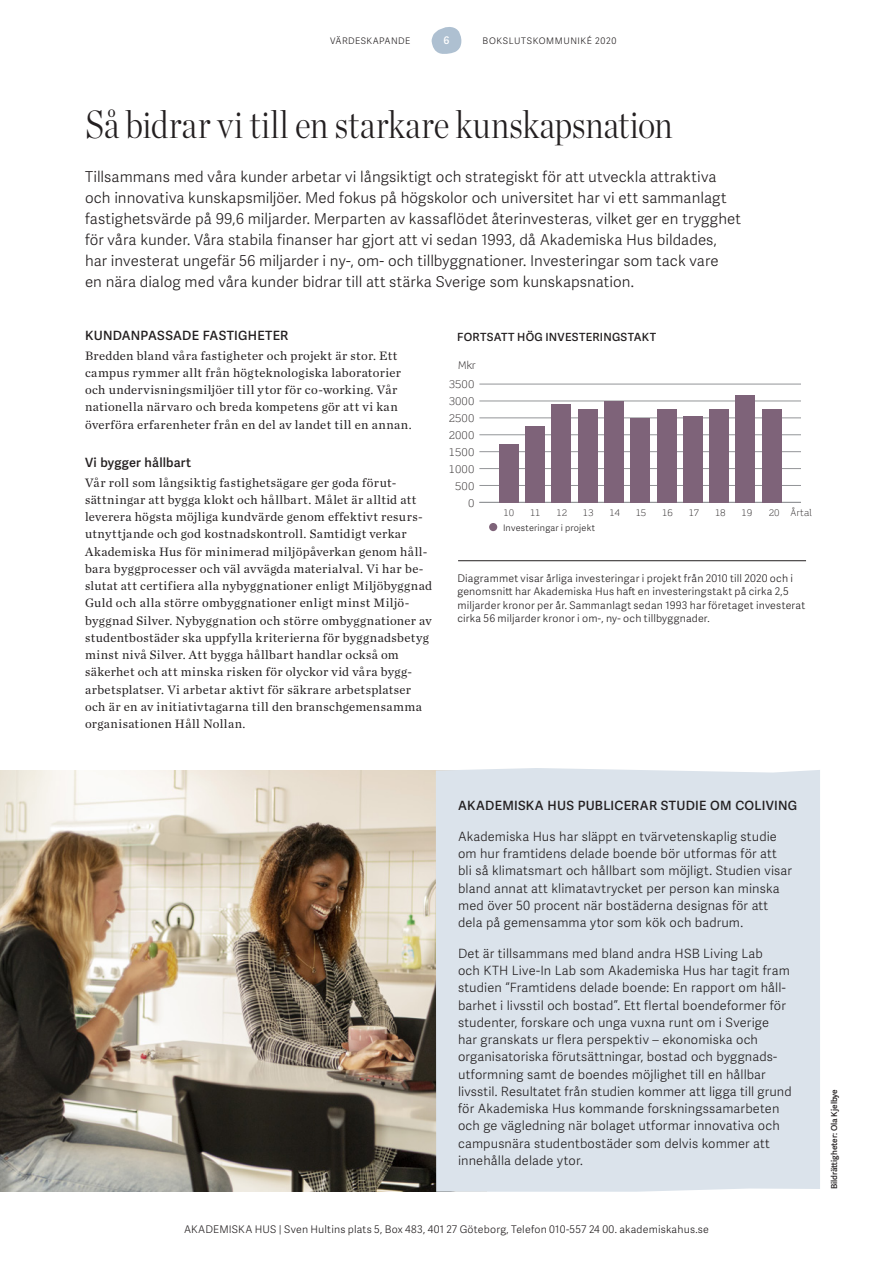
<style>
.page{position:relative;width:893px;height:1263px;background:#fff}
.page>*{position:absolute;margin:0;border:0;box-sizing:border-box;transform-origin:0 0}
.t1{font:300 39px "Chronicle Disp Cond";color:#231f20}
.t2{font:15px/21px "Adelle Sans Lt";letter-spacing:.005em;color:#231f20}
.t3{font:12.75px/17.2px "Chronicle Text G1";letter-spacing:.03em;color:#231f20}
.t4{font:12.75px/17.2px "Adelle Sans Lt";letter-spacing:.01em;color:#231f20}
.t5{font:600 12.75px "Adelle Sans";letter-spacing:.015em;color:#231f20}
.t6{font:600 11.25px "Adelle Sans";letter-spacing:.025em;color:#231f20}
.t7{font:10.65px "Scene AH Light";color:#231f20}
.t8{font:10.5px/13.5px "Adelle Sans Lt";letter-spacing:.02em;color:#231f20}
.t9{font:600 10.5px "Adelle Sans";color:#fff}
.t10{font:9px "Scene AH Light";letter-spacing:-.025em;color:#231f20}
.t11{font:9px "Adelle Sans Lt";letter-spacing:.07em;color:#231f20}
.t12{font:9px "Adelle Sans Lt";letter-spacing:.025em;color:#231f20}
.t13{font:9px "Adelle Sans Lt";letter-spacing:.05em;color:#231f20}
.t14{font:600 8.25px "Adelle Sans";color:#231f20}
</style>
<div class="page">
<svg style="left:431px;top:27px;width:30px;height:27px"></svg>
<img style="left:0;top:770px;width:436px;height:421px">
<div style="left:436px;top:768px;width:384px;height:424px;background:#dbe3eb"></div>
<div style="left:489px;top:523px;width:8px;height:8px;background:#7e6379;border-radius:50%"></div>
<hr style="left:458px;top:560px;width:348px;height:1px;background:#231f20">
<hr style="left:479px;top:502px;width:322px;height:1px;background:#939598">
<hr style="left:479px;top:485px;width:322px;height:1px;background:#939598">
<hr style="left:479px;top:468px;width:322px;height:1px;background:#939598">
<hr style="left:479px;top:451px;width:322px;height:1px;background:#939598">
<hr style="left:479px;top:434px;width:322px;height:1px;background:#939598">
<hr style="left:479px;top:418px;width:322px;height:1px;background:#939598">
<hr style="left:479px;top:401px;width:322px;height:1px;background:#939598">
<hr style="left:479px;top:384px;width:322px;height:1px;background:#939598">
<div style="left:762px;top:409px;width:20px;height:93px;background:#7e6379"></div>
<div style="left:736px;top:395px;width:19px;height:107px;background:#7e6379"></div>
<div style="left:709px;top:409px;width:20px;height:93px;background:#7e6379"></div>
<div style="left:683px;top:416px;width:20px;height:86px;background:#7e6379"></div>
<div style="left:657px;top:409px;width:19px;height:93px;background:#7e6379"></div>
<div style="left:630px;top:418px;width:20px;height:84px;background:#7e6379"></div>
<div style="left:604px;top:401px;width:20px;height:101px;background:#7e6379"></div>
<div style="left:578px;top:409px;width:19px;height:93px;background:#7e6379"></div>
<div style="left:551px;top:404px;width:20px;height:98px;background:#7e6379"></div>
<div style="left:525px;top:426px;width:20px;height:76px;background:#7e6379"></div>
<div style="left:499px;top:444px;width:19px;height:58px;background:#7e6379"></div>
<p class="t13" style="left:330px;top:34px;width:82px">VÄRDESKAPANDE</p>
<p class="t9" style="left:443px;top:34px;width:7px">6</p>
<p class="t11" style="left:483px;top:34px;width:135px">BOKSLUTSKOMMUNIKÉ 2020</p>
<h1 class="t1" style="left:85px;top:94px;width:589px">Så bidrar vi till en starkare kunskapsnation</h1>
<p class="t2" style="left:85px;top:166px;width:657px">Tillsammans med våra kunder arbetar vi långsiktigt och strategiskt för att utveckla attraktiva och innovativa kunskapsmiljöer. Med fokus på högskolor och universitet har vi ett sammanlagt fastighetsvärde på 99,6 miljarder. Merparten av kassaflödet återinvesteras, vilket ger en trygghet för våra kunder. Våra stabila finanser har gjort att vi sedan 1993, då Akademiska Hus bildades, har investerat ungefär 56 miljarder i ny-, om- och tillbyggnationer. Investeringar som tack vare<br>en nära dialog med våra kunder bidrar till att stärka Sverige som kunskapsnation.</p>
<p class="t5" style="left:85px;top:328px;width:205px">KUNDANPASSADE FASTIGHETER</p>
<p class="t3" style="left:85px;top:346px;width:328px">Bredden bland våra fastigheter och projekt är stor. Ett campus rymmer allt från högteknologiska laboratorier och undervisningsmiljöer till ytor för co-working. Vår nationella närvaro och breda kompetens gör att vi kan överföra erfarenheter från en del av landet till en annan.</p>
<p class="t5" style="left:85px;top:455px;width:108px">Vi bygger hållbart</p>
<p class="t3" style="left:85px;top:473px;width:348px">Vår roll som långsiktig fastighetsägare ger goda förut&shy;sättningar att bygga klokt och hållbart. Målet är alltid att leverera högsta möjliga kundvärde genom effektivt resurs&shy;utnyttjande och god kostnadskontroll. Samtidigt verkar Akademiska Hus för minimerad miljöpåverkan genom håll&shy;bara byggprocesser och väl avvägda materialval. Vi har be&shy;slutat att certifiera alla nybyggnationer enligt Miljöbyggnad Guld och alla större ombyggnationer enligt minst Miljö&shy;byggnad Silver. Nybyggnation och större ombyggnationer av studentbostäder ska uppfylla kriterierna för byggnadsbetyg minst nivå Silver. Att bygga hållbart handlar också om säkerhet och att minska risken för olyckor vid våra bygg&shy;arbetsplatser. Vi arbetar aktivt för säkrare arbetsplatser och är en av initiativtagarna till den branschgemensamma organisationen Håll Nollan.</p>
<p class="t6" style="left:457px;top:331px;width:200px">FORTSATT HÖG INVESTERINGSTAKT</p>
<p class="t7" style="left:458px;top:359px;width:19px">Mkr</p>
<p class="t7" style="left:449px;top:378px;width:27px">3500</p>
<p class="t7" style="left:449px;top:395px;width:27px">3000</p>
<p class="t7" style="left:449px;top:412px;width:27px">2500</p>
<p class="t7" style="left:449px;top:429px;width:27px">2000</p>
<p class="t7" style="left:449px;top:446px;width:27px">1500</p>
<p class="t7" style="left:449px;top:462px;width:27px">1000</p>
<p class="t7" style="left:455px;top:479px;width:21px">500</p>
<p class="t7" style="left:468px;top:496px;width:8px">0</p>
<p class="t10" style="left:504px;top:508px;width:12px">10</p>
<p class="t10" style="left:530px;top:508px;width:12px">11</p>
<p class="t10" style="left:556px;top:508px;width:12px">12</p>
<p class="t10" style="left:583px;top:508px;width:12px">13</p>
<p class="t10" style="left:609px;top:508px;width:12px">14</p>
<p class="t10" style="left:636px;top:508px;width:12px">15</p>
<p class="t10" style="left:662px;top:508px;width:12px">16</p>
<p class="t10" style="left:689px;top:508px;width:12px">17</p>
<p class="t10" style="left:715px;top:508px;width:12px">18</p>
<p class="t10" style="left:741px;top:508px;width:12px">19</p>
<p class="t10" style="left:769px;top:508px;width:45px">20 Årtal</p>
<p class="t12" style="left:503px;top:521px;width:94px">Investeringar i projekt</p>
<p class="t8" style="left:457px;top:571px;width:349px">Diagrammet visar årliga investeringar i projekt från 2010 till 2020 och i genomsnitt har Akademiska Hus haft en investeringstakt på cirka 2,5 miljarder kronor per år. Sammanlagt sedan 1993 har företaget investerat cirka 56 miljarder kronor i om-, ny- och tillbyggnader.</p>
<p class="t5" style="left:458px;top:798px;width:340px">AKADEMISKA HUS PUBLICERAR STUDIE OM COLIVING</p>
<p class="t4" style="left:458px;top:827px;width:336px">Akademiska Hus har släppt en tvärvetenskaplig studie om hur framtidens delade boende bör utformas för att bli så klimatsmart och hållbart som möjligt. Studien visar bland annat att klimatavtrycket per person kan minska med över 50 procent när bostäderna designas för att dela på gemensamma ytor som kök och badrum.</p>
<p class="t4" style="left:458px;top:944px;width:335px">Det är tillsammans med bland andra HSB Living Lab<br>och KTH Live-In Lab som Akademiska Hus har tagit fram studien “Framtidens delade boende: En rapport om håll&shy;barhet i livsstil och bostad”. Ett flertal boendeformer för studenter, forskare och unga vuxna runt om i Sverige<br>har granskats ur flera perspektiv – ekonomiska och organisatoriska förutsättningar, bostad och byggnads&shy;utformning samt de boendes möjlighet till en hållbar livsstil. Resultatet från studien kommer att ligga till grund för Akademiska Hus kommande forskningssamarbeten och ge vägledning när bolaget utformar innovativa och campusnära studentbostäder som delvis kommer att innehålla delade ytor.</p>
<p class="t8" style="left:184px;top:1222px;width:526px">AKADEMISKA HUS | Sven Hultins plats 5, Box 483, 401 27 Göteborg, Telefon 010-557 24 00. akademiskahus.se</p>
<p class="t14" style="left:829px;top:1189px;width:102px;rotate:-90deg">Bildrättigheter: Ola Kjelbye</p>
</div>
